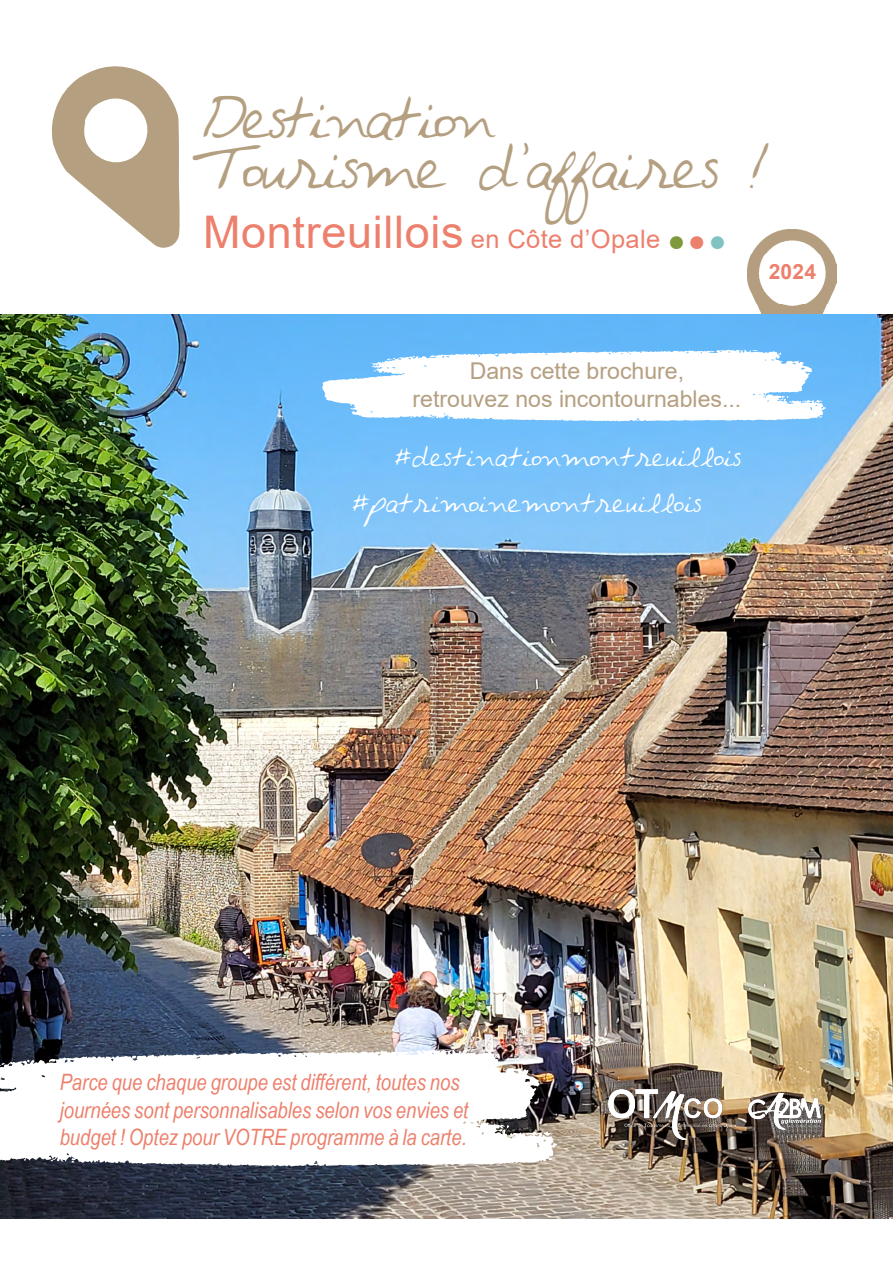
<style>
.page{position:relative;width:893px;height:1263px;background:#fff}
.page>*{position:absolute;margin:0;border:0;box-sizing:border-box;transform-origin:0 0}
.t1{font:49.5px/50.2px "Avantque...";letter-spacing:-.04em;color:#b59f81}
.t2{font:45px "Arial";letter-spacing:.015em;color:#ed806d}
.t3{font:23.1px/27.8px "Arial";color:#b59f81;text-align:center}
.t4{font:italic 22.5px/27.3px "Arial Narrow";color:#ed806d}
.t5{font:22.5px/46px "Avantque...";color:#fff}
.t6{font:700 21px "Arial";color:#ed806d}
.s1{font-size:25.5px}
</style>
<div class="page">
<img style="left:748px;top:229px;width:89px;height:86px">
<img style="left:0;top:315px;width:893px;height:903px">
<svg style="left:0;top:1050px;width:557px;height:117px"></svg>
<svg style="left:544px;top:1131px;width:9px;height:5px"></svg>
<svg style="left:49px;top:1059px;width:7px;height:3px"></svg>
<svg style="left:463px;top:1049px;width:6px;height:3px"></svg>
<svg style="left:500px;top:1125px;width:9px;height:3px"></svg>
<svg style="left:0;top:1063px;width:5px;height:5px"></svg>
<svg style="left:322px;top:350px;width:504px;height:72px"></svg>
<img style="left:608px;top:1090px;width:128px;height:50px">
<svg style="left:51px;top:66px;width:129px;height:182px"></svg>
<img style="left:747px;top:1094px;width:74px;height:41px">
<h1 class="t1" style="left:203px;top:96px;width:567px">Destination<br>Tourisme d’affaires !</h1>
<h2 class="t2" style="left:203px;top:202px;width:459px">Montreuillois <span class="s1">en Côte d’Opale</span></h2>
<p class="t6" style="left:769px;top:257px;width:49px">2024</p>
<p class="t3" style="left:413px;top:357px;width:330px">Dans cette brochure,<br>retrouvez nos incontournables...</p>
<p class="t5" style="left:353px;top:436px;width:389px;text-indent:42px">#destinationmontreuillois #patrimoinemontreuillois</p>
<p class="t4" style="left:60px;top:1068px;width:410px">Parce que chaque groupe est différent, toutes nos journées sont personnalisables selon vos envies et budget ! Optez pour VOTRE programme à la carte.</p>
</div>
